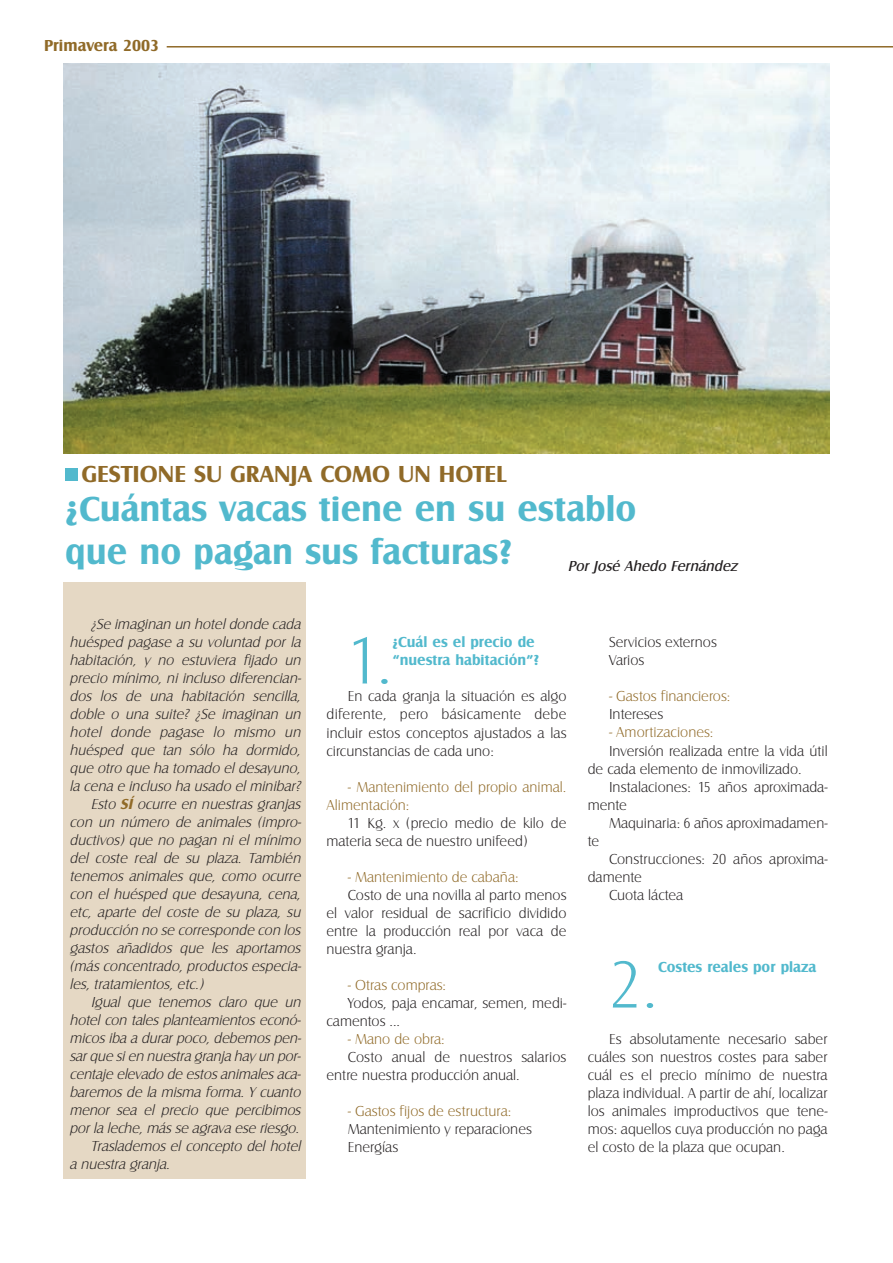
<style>
.page{position:relative;width:893px;height:1263px;background:#fff}
.page>*{position:absolute;margin:0;border:0;box-sizing:border-box;transform-origin:0 0}
.t1{font:69px "Castle T Ligh";color:#52b9cd}
.t2{font:700 36px/43.2px "Castle T";color:#52b9cd}
.t3{font:700 24px "Castle T";color:#906a28}
.t4{font:700 16.5px "Castle T";color:#906a28}
.t5{font:italic 15px "Castle T Ligh";color:#231f20}
.t6{font:15px/18px "Castle T Ligh";color:#231f20}
.t7{font:15px/18px "Castle T Ligh";color:#906a28}
.t8{font:700 15px/18px "Castle T";color:#52b9cd}
.t9{font:italic 15px "Castle T";color:#231f20}
.s1{font-family:"Castle T";font-weight:700;color:#906a28}
</style>
<div class="page">
<hr style="left:167px;top:46px;width:726px;height:2px;background:#906a28">
<div style="left:64px;top:582px;width:242px;height:597px;background:#e5d8c4"></div>
<div style="left:66px;top:468px;width:12px;height:13px;background:#52b9cd"></div>
<img style="left:64px;top:64px;width:765px;height:389px">
<p class="t4" style="left:44px;top:36px;width:117px">Primavera 2003</p>
<h3 class="t3" style="left:81px;top:460px;width:427px">GESTIONE SU GRANJA COMO UN HOTEL</h3>
<h2 class="t2" style="left:65px;top:487px;width:573px">¿Cuántas vacas tiene en su establo que no pagan sus facturas?</h2>
<p class="t9" style="left:568px;top:557px;width:173px">Por José Ahedo Fernández</p>
<p class="t5" style="left:91px;top:615px;width:213px">¿Se imaginan un hotel donde cada</p>
<p class="t5" style="left:70px;top:633px;width:235px">huésped pagase a su voluntad por la</p>
<p class="t5" style="left:70px;top:651px;width:235px">habitación, y no estuviera fijado un</p>
<p class="t5" style="left:70px;top:669px;width:235px">precio mínimo, ni incluso diferencian-</p>
<p class="t5" style="left:70px;top:687px;width:235px">dos los de una habitación sencilla,</p>
<p class="t5" style="left:70px;top:705px;width:235px">doble o una suite? ¿Se imaginan un</p>
<p class="t5" style="left:70px;top:723px;width:235px">hotel donde pagase lo mismo un</p>
<p class="t5" style="left:70px;top:741px;width:235px">huésped que tan sólo ha dormido,</p>
<p class="t5" style="left:70px;top:759px;width:235px">que otro que ha tomado el desayuno,</p>
<p class="t5" style="left:70px;top:777px;width:235px">la cena e incluso ha usado el minibar?</p>
<p class="t5" style="left:91px;top:795px;width:213px">Esto <span class="s1">SÍ</span> ocurre en nuestras granjas</p>
<p class="t5" style="left:70px;top:813px;width:235px">con un número de animales (impro-</p>
<p class="t5" style="left:70px;top:831px;width:235px">ductivos) que no pagan ni el mínimo</p>
<p class="t5" style="left:70px;top:849px;width:235px">del coste real de su plaza. También</p>
<p class="t5" style="left:70px;top:867px;width:235px">tenemos animales que, como ocurre</p>
<p class="t5" style="left:70px;top:885px;width:235px">con el huésped que desayuna, cena,</p>
<p class="t5" style="left:70px;top:903px;width:235px">etc, aparte del coste de su plaza, su</p>
<p class="t5" style="left:70px;top:921px;width:235px">producción no se corresponde con los</p>
<p class="t5" style="left:70px;top:939px;width:235px">gastos añadidos que les aportamos</p>
<p class="t5" style="left:70px;top:957px;width:235px">(más concentrado, productos especia-</p>
<p class="t5" style="left:70px;top:975px;width:137px">les, tratamientos, etc.)</p>
<p class="t5" style="left:91px;top:993px;width:213px">Igual que tenemos claro que un</p>
<p class="t5" style="left:70px;top:1011px;width:234px">hotel con tales planteamientos econó-</p>
<p class="t5" style="left:70px;top:1029px;width:235px">micos iba a durar poco, debemos pen-</p>
<p class="t5" style="left:70px;top:1047px;width:234px">sar que si en nuestra granja hay un por-</p>
<p class="t5" style="left:70px;top:1065px;width:234px">centaje elevado de estos animales aca-</p>
<p class="t5" style="left:70px;top:1083px;width:235px">baremos de la misma forma. Y cuanto</p>
<p class="t5" style="left:70px;top:1101px;width:235px">menor sea el precio que percibimos</p>
<p class="t5" style="left:70px;top:1119px;width:233px">por la leche, más se agrava ese riesgo.</p>
<p class="t5" style="left:91px;top:1137px;width:213px">Traslademos el concepto del hotel</p>
<p class="t5" style="left:70px;top:1155px;width:104px">a nuestra granja.</p>
<h1 class="t1" style="left:348px;top:619px;width:46px">1.</h1>
<p class="t8" style="left:392px;top:633px;width:148px">¿Cuál es el precio de “nuestra habitación”?</p>
<p class="t6" style="left:326px;top:687px;width:241px;text-align:justify;text-indent:21px">En cada granja la situación es algo diferente, pero básicamente debe incluir estos conceptos ajustados a las circunstancias de cada uno:</p>
<p class="t7" style="left:326px;top:777px;width:241px;text-indent:21px">- Mantenimiento del propio animal.<br>Alimentación:</p>
<p class="t6" style="left:326px;top:813px;width:241px;text-indent:21px">11 Kg. x (precio medio de kilo de materia seca de nuestro unifeed)</p>
<p class="t7" style="left:348px;top:867px;width:172px">- Mantenimiento de cabaña:</p>
<p class="t6" style="left:326px;top:885px;width:241px;text-align:justify;text-indent:21px">Costo de una novilla al parto menos el valor residual de sacrificio dividido entre la producción real por vaca de nuestra granja.</p>
<p class="t7" style="left:348px;top:975px;width:100px">- Otras compras:</p>
<p class="t6" style="left:326px;top:993px;width:241px;text-indent:21px">Yodos, paja encamar, semen, medi&shy;camentos ...</p>
<p class="t7" style="left:348px;top:1029px;width:99px">- Mano de obra:</p>
<p class="t6" style="left:326px;top:1047px;width:241px;text-indent:21px">Costo anual de nuestros salarios entre nuestra producción anual.</p>
<p class="t7" style="left:348px;top:1101px;width:165px">- Gastos fijos de estructura:</p>
<p class="t6" style="left:348px;top:1119px;width:186px">Mantenimiento y reparaciones<br>Energías</p>
<p class="t6" style="left:609px;top:633px;width:109px">Servicios externos<br>Varios</p>
<p class="t7" style="left:609px;top:687px;width:123px">- Gastos financieros:</p>
<p class="t6" style="left:609px;top:705px;width:56px">Intereses</p>
<p class="t7" style="left:609px;top:723px;width:106px">- Amortizaciones:</p>
<p class="t6" style="left:588px;top:741px;width:241px;text-indent:21px">Inversión realizada entre la vida útil de cada elemento de inmovilizado.</p>
<p class="t6" style="left:588px;top:777px;width:241px;text-indent:21px">Instalaciones: 15 años aproximada&shy;mente</p>
<p class="t6" style="left:609px;top:813px;width:220px">Maquinaria: 6 años aproximadamen-</p>
<p class="t6" style="left:588px;top:831px;width:13px">te</p>
<p class="t6" style="left:609px;top:849px;width:220px">Construcciones: 20 años aproxima-</p>
<p class="t6" style="left:588px;top:867px;width:56px">damente</p>
<p class="t6" style="left:609px;top:885px;width:76px">Cuota láctea</p>
<h1 class="t1" style="left:609px;top:943px;width:51px">2.</h1>
<p class="t8" style="left:658px;top:957px;width:160px">Costes reales por plaza</p>
<p class="t6" style="left:588px;top:1029px;width:241px;text-align:justify;text-indent:21px">Es absolutamente necesario saber cuáles son nuestros costes para saber cuál es el precio mínimo de nuestra plaza individual. A partir de ahí, localizar los animales improductivos que tene&shy;mos: aquellos cuya producción no paga el costo de la plaza que ocupan.</p>
</div>
